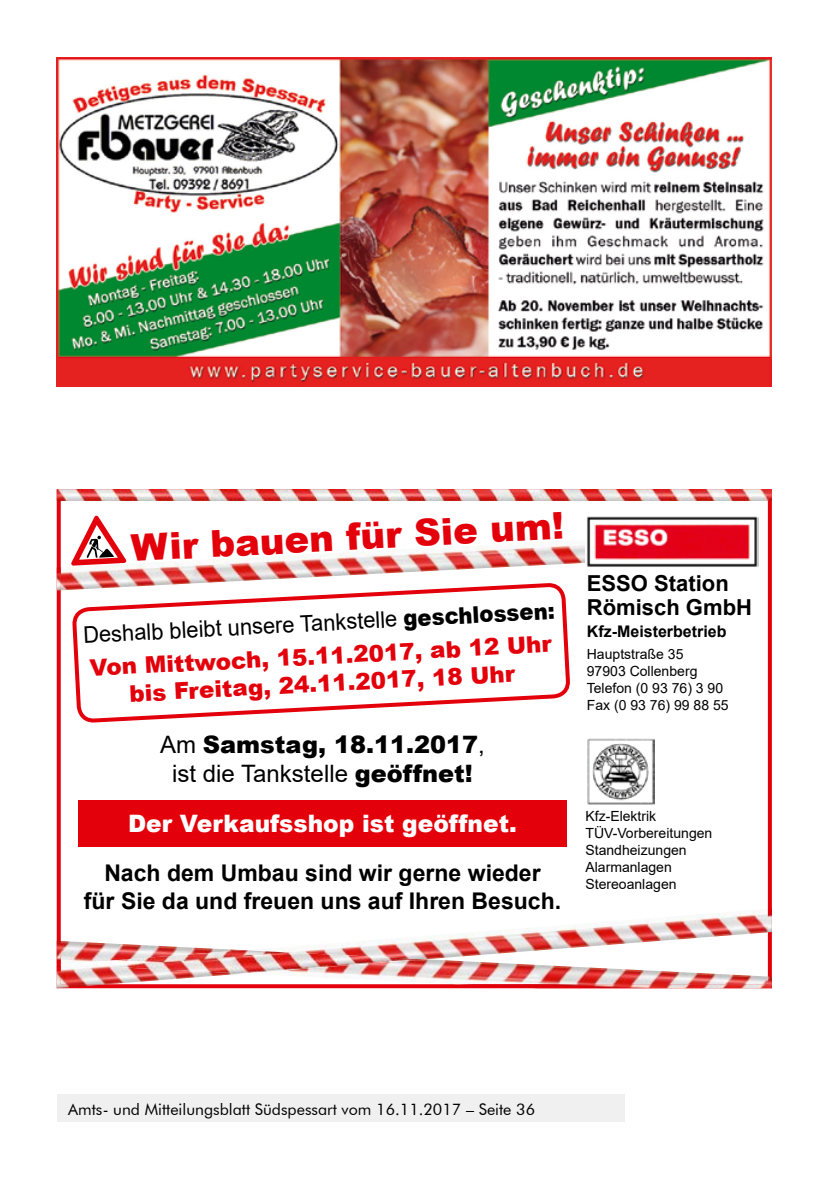
<style>
.page{position:relative;width:840px;height:1191px;background:#fff}
.page>*{position:absolute;margin:0;border:0;box-sizing:border-box;transform-origin:0 0}
.t1{font:900 37px "Arial";color:#e3000b}
.t2{font:900 24px/28.8px "Arial";color:#000;text-align:center}
.t3{font:900 24px "Arial";color:#fff}
.t4{font:900 23px/33.2px "Arial";color:#e3000b}
.t5{font:700 23px/27.6px "Arial";color:#000;text-align:center}
.t6{font:700 22px/24px "Arial";color:#000}
.t7{font:16px "Futura BT";color:#000}
.t8{font:700 16px "Arial";color:#000}
.t9{font:14px/16.8px "Arial";color:#000}
.s1{font-weight:400;color:#000}
.s2{color:#000}
.s3{font-weight:400}
</style>
<div class="page">
<div style="left:57px;top:1095px;width:567px;height:27px;background:#f0f0f0"></div>
<svg style="left:57px;top:501px;width:714px;height:487px"></svg>
<img style="left:61px;top:531px;width:688px;height:59px">
<img style="left:57px;top:567px;width:4px;height:23px">
<img style="left:57px;top:489px;width:714px;height:12px">
<img style="left:57px;top:940px;width:186px;height:24px">
<img style="left:243px;top:909px;width:524px;height:75px">
<img style="left:457px;top:976px;width:314px;height:12px">
<img style="left:585px;top:515px;width:172px;height:52px">
<img style="left:586px;top:737px;width:67px;height:67px">
<img style="left:767px;top:908px;width:4px;height:24px">
<img style="left:108px;top:973px;width:136px;height:11px">
<img style="left:57px;top:964px;width:51px;height:24px">
<img style="left:62px;top:950px;width:363px;height:23px">
<svg style="left:71px;top:515px;width:3px;height:50px"></svg>
<svg style="left:74px;top:489px;width:494px;height:370px"></svg>
<div style="left:78px;top:800px;width:488px;height:46px;background:#e3000b"></div>
<img style="left:57px;top:58px;width:714px;height:328px">
<h1 class="t1" style="left:130px;top:521px;width:434px;rotate:-3deg">Wir bauen für Sie um!</h1>
<h3 class="t4" style="left:82px;top:617px;width:473px;rotate:-3deg"><span class="s1">Deshalb bleibt unsere Tankstelle</span> <span class="s2">geschlossen:<br></span>Von Mittwoch, 15.11.2017, ab 12 Uhr</h3>
<h3 class="t4" style="left:128px;top:676px;width:387px;rotate:-3deg">bis Freitag, 24.11.2017, 18 Uhr</h3>
<h2 class="t2" style="left:160px;top:729px;width:326px"><span class="s3">Am</span> Samstag, 18.11.2017<span class="s3">, ist die Tankstelle</span> geöffnet!</h2>
<h2 class="t3" style="left:128px;top:805px;width:390px">Der Verkaufsshop ist geöffnet.</h2>
<h3 class="t5" style="left:84px;top:859px;width:478px">Nach dem Umbau sind wir gerne wieder<br>für Sie da und freuen uns auf Ihren Besuch.</h3>
<h3 class="t6" style="left:586px;top:571px;width:167px">ESSO Station<br>Römisch GmbH</h3>
<p class="t8" style="left:586px;top:620px;width:141px">Kfz-Meisterbetrieb</p>
<p class="t9" style="left:586px;top:646px;width:143px">Hauptstraße 35<br>97903 Collenberg<br>Telefon (0 93 76) 3 90<br>Fax (0 93 76) 99 88 55</p>
<p class="t9" style="left:585px;top:808px;width:128px">Kfz-Elektrik<br>TÜV-Vorbereitungen<br>Standheizungen<br>Alarmanlagen<br>Stereoanlagen</p>
<p class="t7" style="left:68px;top:1099px;width:468px">Amts- und Mitteilungsblatt Südspessart vom 16.11.2017 – Seite 36</p>
</div>
